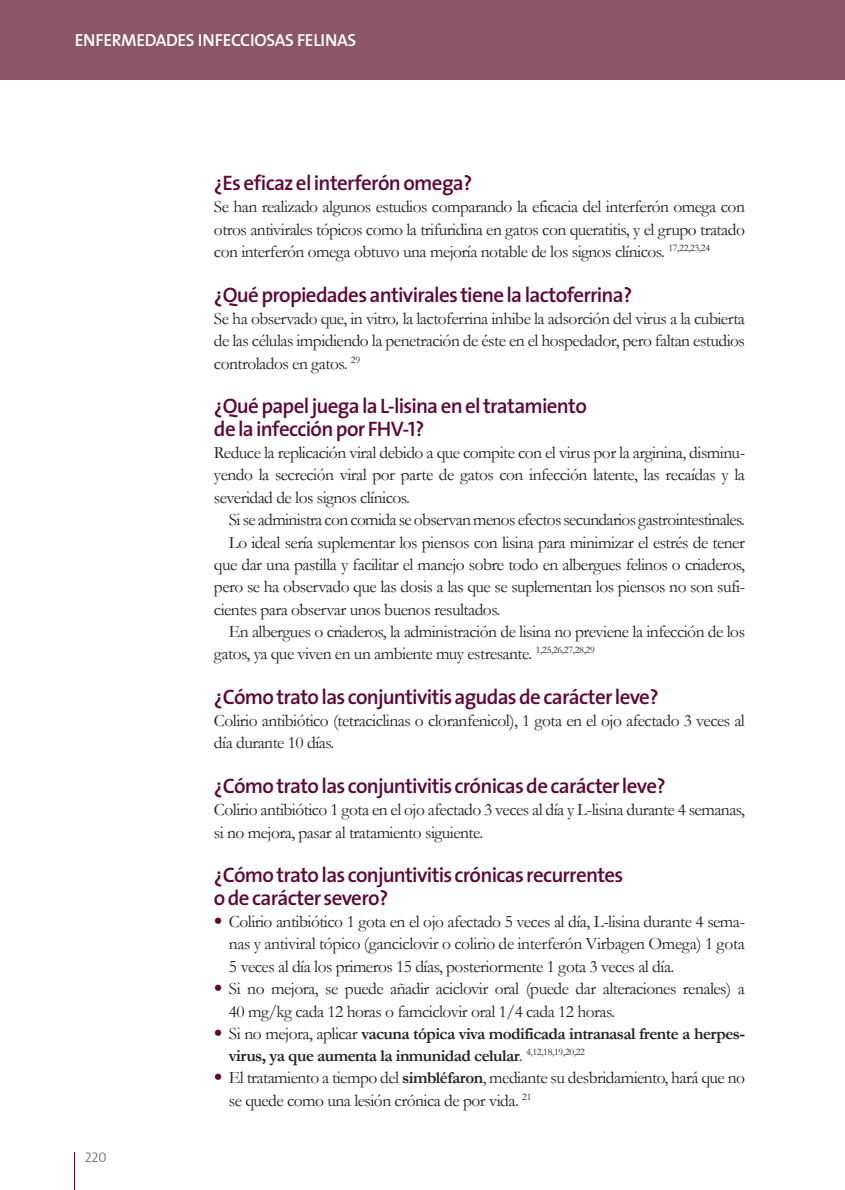
<style>
.page{position:relative;width:845px;height:1190px;background:#fff}
.page>*{position:absolute;margin:0;border:0;box-sizing:border-box;transform-origin:0 0}
.t1{font:600 21px/22.4px "Shnywn The Sans";letter-spacing:-.035em;color:#5f0634}
.t2{font:17.5px/22.4px "Mdxwnw Garamond";letter-spacing:-.03em;color:#231f20;text-align:justify}
.t3{font:600 17.5px "Shnywn The Sans";letter-spacing:-.02em;color:#fff}
.t4{font:700 17.15px/22.4px "Mbkwcq Garamond";letter-spacing:-.03em;color:#231f20}
.t5{font:14px "Hrvwpw The Sans Light Caps";color:#636366}
.s1{font-family:"Rfkwgp Garamond";font-style:italic}
.s2{font-family:"Hsksfp The Sans Semi Bold Caps";font-weight:400}
.s3{font-family:"Lkffhj Helvetica Neue";font-weight:300;color:#5f0634}
.s4{font-family:"Lkffhj Helvetica Neue";font-weight:300;font-size:17.5px;color:#5f0634}
.s5{font-family:"Mdxwnw Garamond";font-weight:400;font-size:17.5px}
.s6{font-family:"Mdxwnw Garamond";font-weight:400}
.s7{font-family:"Mbkwcq Garamond";font-weight:700;font-size:17.15px}
.s8{font-size:17.15px}
</style>
<div class="page">
<div style="left:0;top:0;width:844px;height:80px;background:#8c5669"></div>
<hr style="left:74px;top:1151px;width:1px;height:38px;background:#5f0634">
<hr style="left:844px;top:0;width:1px;height:80px;background:#8c5669">
<p class="t3" style="left:75px;top:26px;width:283px">ENFERMEDADES INFECCIOSAS FELINAS</p>
<p class="t5" style="left:85px;top:1145px;width:23px">220</p>
<p class="t1" style="left:214px;top:171px;width:260px">¿Es eficaz el interferón omega?</p>
<p class="t2" style="left:214px;top:195px;width:532px">Se han realizado algunos estudios comparando la eficacia del interferón omega con otros antivirales tópicos como la trifuridina en gatos con queratitis, y el grupo tratado con interferón omega obtuvo una mejoría notable de los signos clínicos. <sup>17,22,23,24</sup></p>
<p class="t1" style="left:214px;top:283px;width:420px">¿Qué propiedades antivirales tiene la lactoferrina?</p>
<p class="t2" style="left:214px;top:307px;width:532px">Se ha observado que, in vitro<span class="s1">,</span> la lactoferrina inhibe la adsorción del virus a la cubierta de las células impidiendo la penetración de éste en el hospedador, pero faltan estudios controlados en gatos. <sup>29</sup></p>
<p class="t1" style="left:214px;top:394px;width:374px">¿Qué papel juega la L-lisina en el tratamiento de la infección por FHV-<span class="s2">1</span>?</p>
<p class="t2" style="left:214px;top:441px;width:532px">Reduce la replicación viral debido a que compite con el virus por la arginina, disminu&shy;yendo la secreción viral por parte de gatos con infección latente, las recaídas y la severidad de los signos clínicos.</p>
<p class="t2" style="left:229px;top:508px;width:517px">Si se administra con comida se observan menos efectos secundarios gastrointestinales.</p>
<p class="t2" style="left:229px;top:530px;width:517px">Lo ideal sería suplementar los piensos con lisina para minimizar el estrés de tener</p>
<p class="t2" style="left:214px;top:553px;width:532px">que dar una pastilla y facilitar el manejo sobre todo en albergues felinos o criaderos,</p>
<p class="t2" style="left:214px;top:575px;width:532px">pero se ha observado que las dosis a las que se suplementan los piensos no son sufi-</p>
<p class="t2" style="left:214px;top:597px;width:288px">cientes para observar unos buenos resultados.</p>
<p class="t2" style="left:229px;top:620px;width:517px">En albergues o criaderos, la administración de lisina no previene la infección de los</p>
<p class="t2" style="left:214px;top:642px;width:382px">gatos, ya que viven en un ambiente muy estresante. <sup>1,25,26,27,28,29</sup></p>
<p class="t1" style="left:214px;top:685px;width:446px">¿Cómo trato las conjuntivitis agudas de carácter leve?</p>
<p class="t2" style="left:214px;top:709px;width:532px">Colirio antibiótico (tetraciclinas o cloranfenicol), 1 gota en el ojo afectado 3 veces al día durante 10 días.</p>
<p class="t1" style="left:214px;top:774px;width:453px">¿Cómo trato las conjuntivitis crónicas de carácter leve?</p>
<p class="t2" style="left:214px;top:798px;width:532px">Colirio antibiótico 1 gota en el ojo afectado 3 veces al día y L-lisina durante 4 semanas, si no mejora, pasar al tratamiento siguiente.</p>
<p class="t1" style="left:214px;top:863px;width:411px">¿Cómo trato las conjuntivitis crónicas recurrentes o de carácter severo?</p>
<p class="t2" style="left:229px;top:910px;width:517px;text-indent:-15px"><span class="s3">•</span> Colirio antibiótico 1 gota en el ojo afectado 5 veces al día, L-lisina durante 4 sema&shy;nas y antiviral tópico (ganciclovir o colirio de interferón Virbagen Omega) 1 gota 5 veces al día los primeros 15 días, posteriormente 1 gota 3 veces al día.</p>
<p class="t2" style="left:229px;top:977px;width:517px;text-indent:-15px"><span class="s3">•</span> Si no mejora, se puede añadir aciclovir oral (puede dar alteraciones renales) a<br>40 mg/kg cada 12 horas o famciclovir oral 1/4 cada 12 horas.</p>
<p class="t4" style="left:229px;top:1021px;width:517px;text-indent:-15px"><span class="s4">•</span> <span class="s5">Si no mejora, aplicar</span> vacuna tópica viva modificada intranasal frente a herpes&shy;virus, ya que aumenta la inmunidad celular<span class="s6">.</span> <sup>4,12,18,19,20,22</sup></p>
<p class="t2" style="left:229px;top:1066px;width:517px;text-indent:-15px"><span class="s3">•</span> El tratamiento a tiempo del <span class="s7">simbléfaron</span><span class="s8">,</span> mediante su desbridamiento, hará que no se quede como una lesión crónica de por vida. <sup>21</sup></p>
</div>
